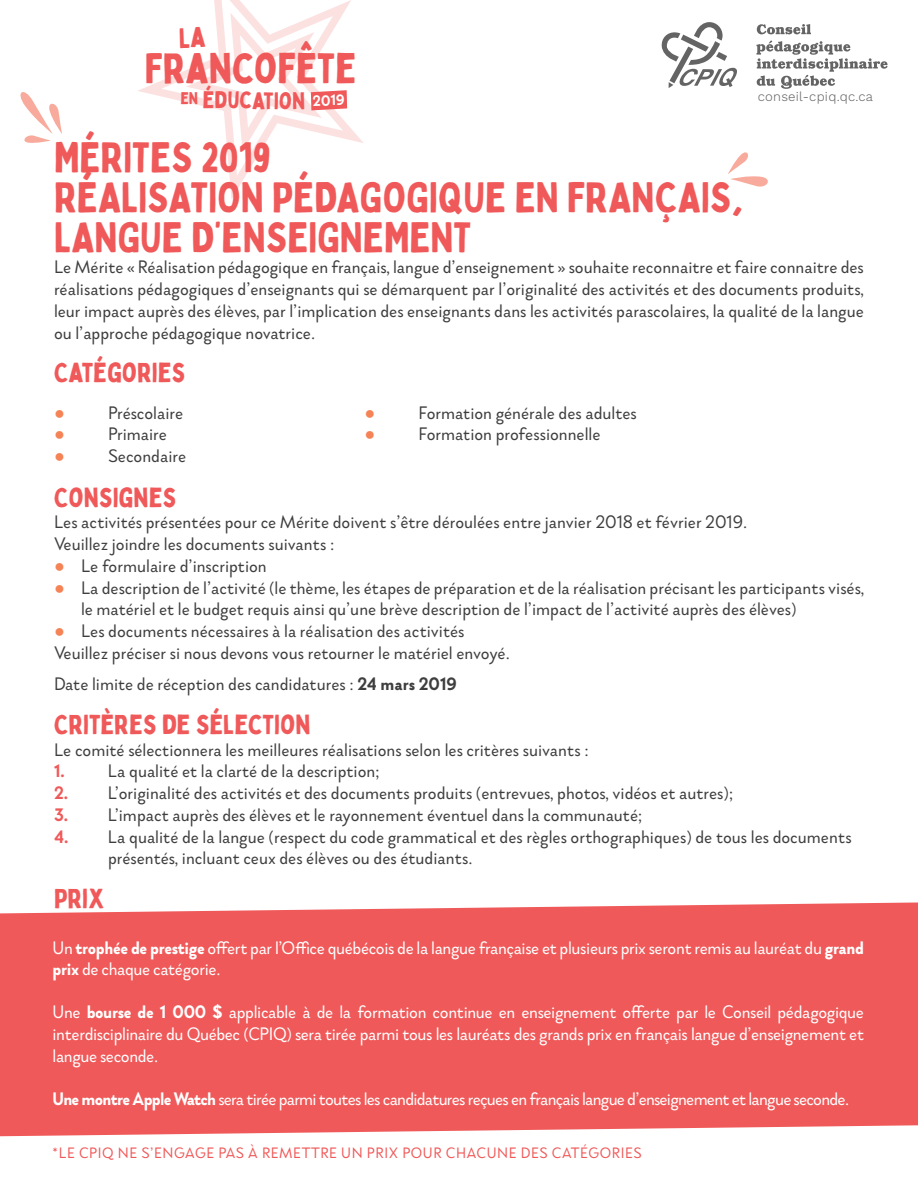
<style>
.page{position:relative;width:918px;height:1188px;background:#fff}
.page>*{position:absolute;margin:0;border:0;box-sizing:border-box;transform-origin:0 0}
.t1{font:42px "Bobby Jones";color:#f05959}
.t2{font:41.85px "Bobby Jones";color:#f05959}
.t3{font:27px "Bobby Jones";color:#f05959}
.t4{font:23.4px "Bobby Jones";letter-spacing:-.01em;color:#f05959}
.t5{font:18px/21.8px "Brightwell";color:#3e3e3f}
.t6{font:18px/21.6px "Brightwell";letter-spacing:-.02em;color:#fff}
.t7{font:18px "Brightwell";letter-spacing:-.04em;color:#fff}
.t8{font:700 15.15px "Brightwell";color:#fff}
.t9{font:15px "Brightwell";letter-spacing:.04em;color:#f05959}
.t10{font:300 13.05px "Work Sans";letter-spacing:.02em;color:#3e3e3f}
.s1{font-family:"Arial";color:#f58355}
.s2{font-weight:700}
.s3{font-weight:700;color:#f05959}
</style>
<div class="page">
<svg style="left:138px;top:0;width:225px;height:199px"></svg>
<svg style="left:20px;top:92px;width:42px;height:51px"></svg>
<svg style="left:757px;top:24px;width:54px;height:10px"></svg>
<svg style="left:756px;top:41px;width:132px;height:48px"></svg>
<svg style="left:661px;top:22px;width:76px;height:66px"></svg>
<svg style="left:728px;top:152px;width:40px;height:35px"></svg>
<div style="left:0;top:902px;width:918px;height:234px;background:#f05959"></div>
<svg style="left:174px;top:13px;width:173px;height:151px"></svg>
<p class="t2" style="left:145px;top:41px;width:213px">FRANCOFÊTE</p>
<p class="t4" style="left:203px;top:85px;width:104px">ÉDUCATION</p>
<p class="t10" style="left:758px;top:89px;width:117px">conseil-cpiq.qc.ca</p>
<p class="t8" style="left:313px;top:91px;width:33px;rotate:-1deg">2019</p>
<p class="t1" style="left:54px;top:130px;width:219px">MÉRITES 2019</p>
<p class="t1" style="left:54px;top:170px;width:691px">RÉALISATION PÉDAGOGIQUE EN FRANÇAIS,</p>
<p class="t1" style="left:54px;top:209px;width:419px">LANGUE D’ENSEIGNEMENT</p>
<p class="t5" style="left:54px;top:257px;width:811px;text-align:justify">Le Mérite « Réalisation pédagogique en français, langue d’enseignement » souhaite reconnaitre et faire connaitre des réalisations pédagogiques d’enseignants qui se démarquent par l’originalité des activités et des documents produits, leur impact auprès des élèves, par l’implication des enseignants dans les activités parascolaires, la qualité de la langue ou l’approche pédagogique novatrice.</p>
<p class="t3" style="left:54px;top:355px;width:133px">CATÉGORIES</p>
<p class="t5" style="left:54px;top:402px;width:131px"><span class="s1">●</span> Préscolaire</p>
<p class="t5" style="left:54px;top:424px;width:115px"><span class="s1">●</span> Primaire</p>
<p class="t5" style="left:54px;top:445px;width:134px"><span class="s1">●</span> Secondaire</p>
<p class="t5" style="left:364px;top:402px;width:274px"><span class="s1">●</span> Formation générale des adultes</p>
<p class="t5" style="left:364px;top:424px;width:238px"><span class="s1">●</span> Formation professionnelle</p>
<p class="t3" style="left:54px;top:479px;width:124px">CONSIGNES</p>
<p class="t5" style="left:54px;top:512px;width:695px">Les activités présentées pour ce Mérite doivent s’être déroulées entre janvier 2018 et février 2019.</p>
<p class="t5" style="left:54px;top:533px;width:282px">Veuillez joindre les documents suivants :</p>
<p class="t5" style="left:54px;top:555px;width:214px"><span class="s1">●</span> Le formulaire d’inscription</p>
<p class="t5" style="left:81px;top:577px;width:785px;text-indent:-27px"><span class="s1">●</span> La description de l’activité (le thème, les étapes de préparation et de la réalisation précisant les participants visés, le matériel et le budget requis ainsi qu’une brève description de l’impact de l’activité auprès des élèves)</p>
<p class="t5" style="left:54px;top:620px;width:412px"><span class="s1">●</span> Les documents nécessaires à la réalisation des activités</p>
<p class="t5" style="left:54px;top:642px;width:457px">Veuillez préciser si nous devons vous retourner le matériel envoyé.</p>
<p class="t5" style="left:54px;top:674px;width:404px">Date limite de réception des candidatures : <span class="s2">24 mars 2019</span></p>
<p class="t3" style="left:54px;top:707px;width:258px">CRITÈRES DE SÉLECTION</p>
<p class="t5" style="left:54px;top:739px;width:536px">Le comité sélectionnera les meilleures réalisations selon les critères suivants :</p>
<p class="t5" style="left:54px;top:761px;width:327px"><span class="s3">1.</span> La qualité et la clarté de la description;</p>
<p class="t5" style="left:54px;top:782px;width:681px"><span class="s3">2.</span> L’originalité des activités et des documents produits (entrevues, photos, vidéos et autres);</p>
<p class="t5" style="left:54px;top:804px;width:590px"><span class="s3">3.</span> L’impact auprès des élèves et le rayonnement éventuel dans la communauté;</p>
<p class="t5" style="left:108px;top:826px;width:745px;text-indent:-54px"><span class="s3">4.</span> La qualité de la langue (respect du code grammatical et des règles orthographiques) de tous les documents présentés, incluant ceux des élèves ou des étudiants.</p>
<p class="t3" style="left:54px;top:881px;width:52px">PRIX</p>
<p class="t6" style="left:53px;top:937px;width:813px">Un <span class="s2">trophée de prestige</span> offert par l’Office québécois de la langue française et plusieurs prix seront remis au lauréat du <span class="s2">grand prix</span> de chaque catégorie.</p>
<p class="t6" style="left:53px;top:1002px;width:813px;text-align:justify">Une <span class="s2">bourse de 1 000 $</span> applicable à de la formation continue en enseignement offerte par le Conseil pédagogique interdisciplinaire du Québec (CPIQ) sera tirée parmi tous les lauréats des grands prix en français langue d’enseignement et langue seconde.</p>
<p class="t7" style="left:53px;top:1088px;width:798px"><span class="s2">Une montre Apple Watch</span> sera tirée parmi toutes les candidatures reçues en français langue d’enseignement et langue seconde.</p>
<p class="t9" style="left:53px;top:1143px;width:591px">*LE CPIQ NE S’ENGAGE PAS À REMETTRE UN PRIX POUR CHACUNE DES CATÉGORIES</p>
</div>
